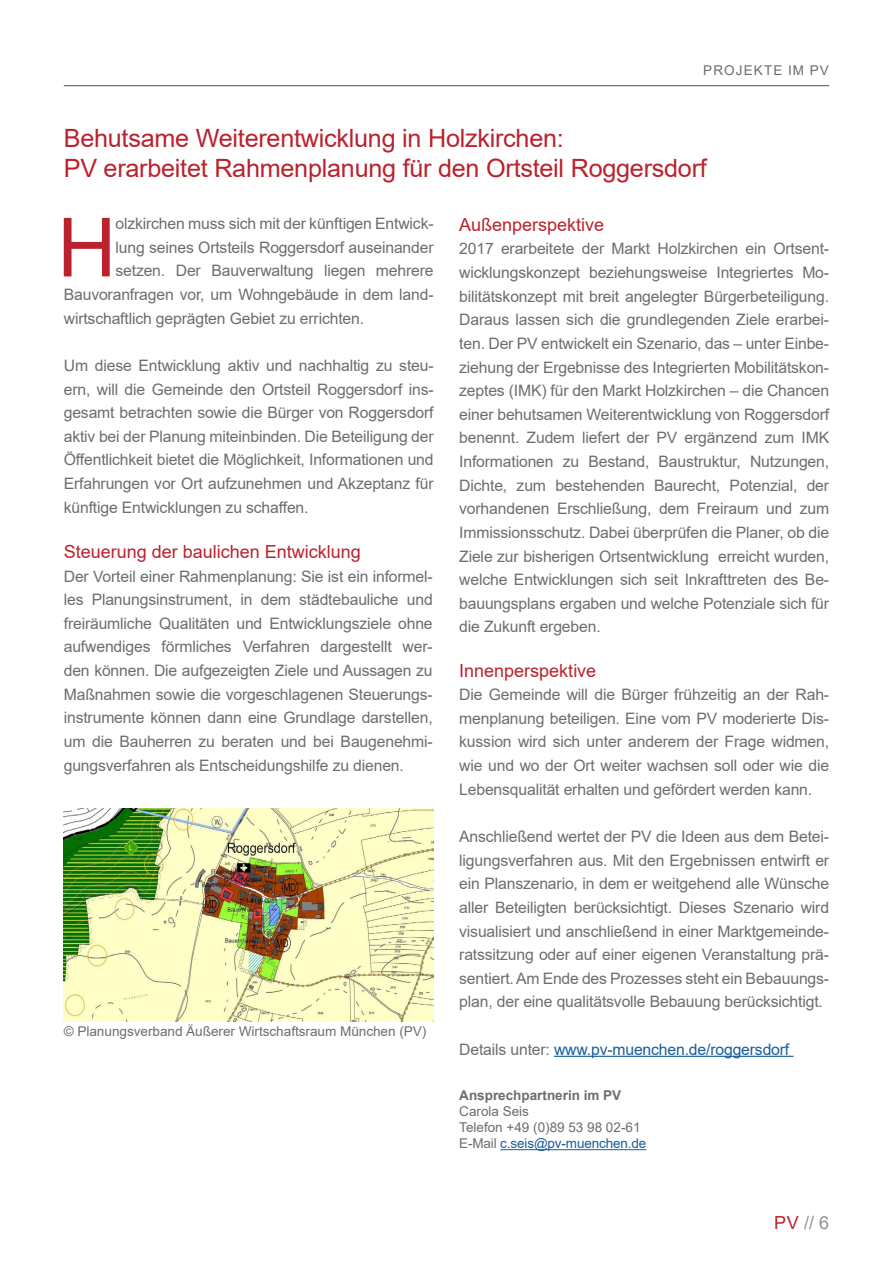
<style>
.page{position:relative;width:893px;height:1263px;background:#fff}
.page>*{position:absolute;margin:0;border:0;box-sizing:border-box;transform-origin:0 0}
.Einleitungstext_Bros{font:81.75px "Arial";color:#ba222d}
.Überschrift2{font:25.2px "Arial";letter-spacing:-.01em;color:#ba222d}
.Lauftext_Broschüre{font:18px "Arial";color:#ba222d}
.t1{font:18px "Arial";color:#8e9093}
.Lauftext_Broschüre-2{font:15.75px/23.7px "Arial";letter-spacing:-.01em;color:#6c6d70;text-align:justify}
.Einleitungstext_Bros-2{font:15.75px "Arial";letter-spacing:-.01em;color:#6c6d70}
.Unterschrift{font:15.75px "Arial";letter-spacing:-.01em;color:#175d9e}
.Unterschrift-2{font:13.5px "Arial";color:#6c6d70}
.Unterschrift-3{font:13.5px "Arial";letter-spacing:-.01em;color:#175d9e}
.Unterschrift-4{font:700 13.5px "Arial";color:#6c6d70}
.Lauftext_Broschüre-3{font:13.5px "Arial";letter-spacing:.085em;color:#6c6d70}
.s1{color:#6c6d70}
.s2{color:#ba222d}
</style>
<div class="page">
<hr style="left:64px;top:85px;width:765px;height:1px;background:#6c6d70">
<hr style="left:554px;top:1056px;width:239px;height:1px;background:#175d9e">
<hr style="left:500px;top:1149px;width:146px;height:1px;background:#175d9e">
<img style="left:64px;top:808px;width:370px;height:213px">
<p class="Lauftext_Broschüre-3" style="left:703px;top:61px;width:127px">PROJEKTE IM PV</p>
<p class="Überschrift2" style="left:64px;top:121px;width:502px">Behutsame Weiterentwicklung in Holzkirchen:</p>
<p class="Überschrift2" style="left:64px;top:151px;width:645px">PV erarbeitet Rahmenplanung für den Ortsteil Roggersdorf</p>
<p class="Einleitungstext_Bros" style="left:57px;top:191px;width:61px">H</p>
<p class="Einleitungstext_Bros-2" style="left:115px;top:213px;width:320px">olzkirchen muss sich mit der künftigen Entwick-</p>
<p class="Lauftext_Broschüre" style="left:459px;top:212px;width:147px">Außenperspektive</p>
<p class="Lauftext_Broschüre-2" style="left:459px;top:237px;width:371px">2017 erarbeitete der Markt Holzkirchen ein Ortsent&shy;wicklungskonzept beziehungsweise Integriertes Mo&shy;bilitätskonzept mit breit angelegter Bürgerbeteiligung.<br>Daraus lassen sich die grundlegenden Ziele erarbei&shy;ten. Der PV entwickelt ein Szenario, das – unter Einbe&shy;ziehung der Ergebnisse des Integrierten Mobilitätskon&shy;zeptes (IMK) für den Markt Holzkirchen – die Chancen einer behutsamen Weiterentwicklung von Roggersdorf benennt. Zudem liefert der PV ergänzend zum IMK Informationen zu Bestand, Baustruktur, Nutzungen, Dichte, zum bestehenden Baurecht, Potenzial, der vorhandenen Erschließung, dem Freiraum und zum Immissionsschutz. Dabei überprüfen die Planer, ob die Ziele zur bisherigen Ortsentwicklung erreicht wurden, welche Entwicklungen sich seit Inkrafttreten des Be&shy;bauungsplans ergaben und welche Potenziale sich für die Zukunft ergeben.</p>
<p class="Lauftext_Broschüre" style="left:459px;top:658px;width:139px">Innenperspektive</p>
<p class="Lauftext_Broschüre-2" style="left:459px;top:683px;width:371px">Die Gemeinde will die Bürger frühzeitig an der Rah&shy;menplanung beteiligen. Eine vom PV moderierte Dis&shy;kussion wird sich unter anderem der Frage widmen, wie und wo der Ort weiter wachsen soll oder wie die Lebensqualität erhalten und gefördert werden kann.</p>
<p class="Lauftext_Broschüre-2" style="left:459px;top:824px;width:371px">Anschließend wertet der PV die Ideen aus dem Betei&shy;ligungsverfahren aus. Mit den Ergebnissen entwirft er ein Planszenario, in dem er weitgehend alle Wünsche aller Beteiligten berücksichtigt. Dieses Szenario wird visualisiert und anschließend in einer Marktgemeinde&shy;ratssitzung oder auf einer eigenen Veranstaltung prä&shy;sentiert. Am Ende des Prozesses steht ein Bebauungs&shy;plan, der eine qualitätsvolle Bebauung berücksichtigt.</p>
<p class="Unterschrift" style="left:459px;top:1038px;width:332px"><span class="s1">Details unter:</span> www.pv-muenchen.de/roggersdorf</p>
<p class="Unterschrift-4" style="left:459px;top:1085px;width:164px">Ansprechpartnerin im PV</p>
<p class="Unterschrift-2" style="left:459px;top:1102px;width:71px">Carola Seis</p>
<p class="Unterschrift-2" style="left:459px;top:1118px;width:183px">Telefon +49 (0)89 53 98 02-61</p>
<p class="Unterschrift-3" style="left:459px;top:1134px;width:189px"><span class="s1">E-Mail</span> c.seis@pv-muenchen.de</p>
<p class="Einleitungstext_Bros-2" style="left:115px;top:236px;width:320px">lung seines Ortsteils Roggersdorf auseinander</p>
<p class="Einleitungstext_Bros-2" style="left:115px;top:260px;width:320px">setzen. Der Bauverwaltung liegen mehrere</p>
<p class="Einleitungstext_Bros-2" style="left:64px;top:284px;width:371px">Bauvoranfragen vor, um Wohngebäude in dem land-</p>
<p class="Einleitungstext_Bros-2" style="left:64px;top:307px;width:302px">wirtschaftlich geprägten Gebiet zu errichten.</p>
<p class="Lauftext_Broschüre-2" style="left:64px;top:353px;width:371px">Um diese Entwicklung aktiv und nachhaltig zu steu&shy;ern, will die Gemeinde den Ortsteil Roggersdorf ins&shy;gesamt betrachten sowie die Bürger von Roggersdorf aktiv bei der Planung miteinbinden. Die Beteiligung der Öffentlichkeit bietet die Möglichkeit, Informationen und Erfahrungen vor Ort aufzunehmen und Akzeptanz für künftige Entwicklungen zu schaffen.</p>
<p class="Lauftext_Broschüre" style="left:64px;top:539px;width:299px">Steuerung der baulichen Entwicklung</p>
<p class="Lauftext_Broschüre-2" style="left:64px;top:564px;width:370px">Der Vorteil einer Rahmenplanung: Sie ist ein informel&shy;les Planungsinstrument, in dem städtebauliche und freiräumliche Qualitäten und Entwicklungsziele ohne aufwendiges förmliches Verfahren dargestellt wer&shy;den können. Die aufgezeigten Ziele und Aussagen zu Maßnahmen sowie die vorgeschlagenen Steuerungs&shy;instrumente können dann eine Grundlage darstellen, um die Bauherren zu beraten und bei Baugenehmi&shy;gungsverfahren als Entscheidungshilfe zu dienen.</p>
<p class="Unterschrift-2" style="left:64px;top:1021px;width:364px">© Planungsverband Äußerer Wirtschaftsraum München (PV)</p>
<p class="t1" style="left:774px;top:1210px;width:56px"><span class="s2">PV</span> // 6</p>
</div>
